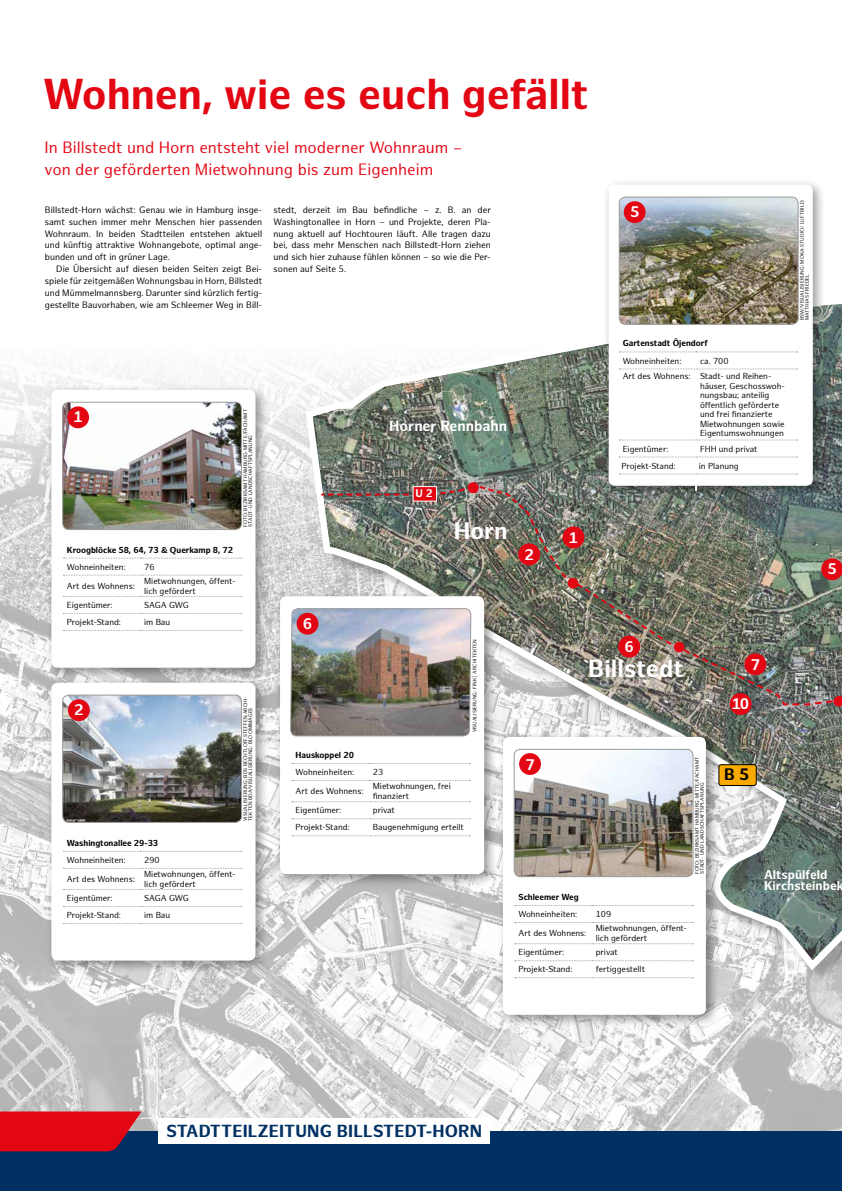
<style>
.page{position:relative;width:842px;height:1191px;background:#fff}
.page>*{position:absolute;margin:0;border:0;box-sizing:border-box;transform-origin:0 0}
.t1{font:700 42px "Hamburg Sans";color:#e30613}
.t2{font:700 24.3px "Hamburg Sans";color:#fff}
.t3{font:700 23.3px "Hamburg Sans";color:#fff}
.t4{font:700 17px "Hamburg Sans";letter-spacing:.01em;color:#003063}
.t5{font:700 16.1px "Hamburg Sans";color:#000}
.t6{font:16px/22px "Hamburg Sans";color:#e30613}
.t7{font:700 15px "Hamburg Sans";color:#fff}
.t8{font:700 14.5px "Hamburg Sans";color:#fff}
.t9{font:700 12.4px/10.3px "Hamburg Sans";color:#fff}
.t10{font:700 10.9px "Hamburg Sans";color:#fff}
.t11{font:9px/11.8px "Hamburg Sans";letter-spacing:-.005em;color:#000;text-align:justify}
.t12{font:8.5px/9.5px "Hamburg Sans";letter-spacing:-.005em;color:#000}
.t13{font:700 8.5px "Hamburg Sans";letter-spacing:-.005em;color:#000}
.t14{font:5px/5px "Hamburg Sans";letter-spacing:.01em;color:#000}
</style>
<div class="page">
<img style="left:0;top:368px;width:842px;height:763px">
<div style="left:0;top:1131px;width:842px;height:60px;background:#003063"></div>
<svg style="left:0;top:1111px;width:141px;height:40px;background:#d10f1e"></svg>
<svg style="left:302px;top:304px;width:540px;height:686px"></svg>
<div style="left:719px;top:764px;width:37px;height:21px;background:#f8aa00;border-radius:2px"></div>
<div style="left:719px;top:764px;width:37px;height:21px;border:1px solid #000;border-radius:2px"></div>
<img style="left:472px;top:483px;width:370px;height:223px">
<div style="left:468px;top:482px;width:11px;height:11px;background:#e30613;border-radius:50%"></div>
<div style="left:46px;top:384px;width:223px;height:297px;background:#000;opacity:.4"></div>
<div style="left:51px;top:390px;width:204px;height:277px;background:#fff;border-radius:6px"></div>
<img style="left:64px;top:402px;width:177px;height:126px">
<div style="left:62px;top:402px;width:180px;height:128px;border:1px solid #9b9b9a;border-radius:6px"></div>
<div style="left:67px;top:406px;width:22px;height:22px;background:#e30613;border-radius:50%"></div>
<svg style="left:63px;top:558px;width:179px;height:18px"></svg>
<hr style="left:139px;top:575px;width:2px;height:21px;background:#fff">
<svg style="left:63px;top:596px;width:179px;height:35px"></svg>
<div style="left:603px;top:179px;width:223px;height:320px;background:#000;opacity:.4"></div>
<div style="left:609px;top:185px;width:204px;height:301px;background:#fff;border-radius:6px"></div>
<img style="left:619px;top:198px;width:178px;height:125px">
<div style="left:619px;top:196px;width:180px;height:129px;border:1px solid #9b9b9a;border-radius:6px"></div>
<div style="left:624px;top:201px;width:22px;height:22px;background:#e30613;border-radius:50%"></div>
<div style="left:563px;top:526px;width:21px;height:22px;background:#e30613;border-radius:50%"></div>
<div style="left:518px;top:543px;width:22px;height:22px;background:#e30613;border-radius:50%"></div>
<div style="left:618px;top:636px;width:22px;height:21px;background:#e30613;border-radius:50%"></div>
<div style="left:744px;top:653px;width:22px;height:22px;background:#e30613;border-radius:50%"></div>
<div style="left:730px;top:693px;width:21px;height:22px;background:#e30613;border-radius:50%"></div>
<svg style="left:821px;top:558px;width:21px;height:22px"></svg>
<div style="left:158px;top:1118px;width:332px;height:26px;background:#fff"></div>
<div style="left:46px;top:677px;width:223px;height:297px;background:#000;opacity:.4"></div>
<div style="left:51px;top:682px;width:204px;height:278px;background:#fff;border-radius:6px"></div>
<img style="left:64px;top:696px;width:178px;height:125px">
<div style="left:62px;top:694px;width:180px;height:129px;border:1px solid #9b9b9a;border-radius:6px"></div>
<div style="left:68px;top:699px;width:22px;height:22px;background:#e30613;border-radius:50%"></div>
<svg style="left:63px;top:851px;width:179px;height:18px"></svg>
<hr style="left:139px;top:868px;width:2px;height:21px;background:#fff">
<svg style="left:63px;top:889px;width:179px;height:35px"></svg>
<div style="left:274px;top:590px;width:224px;height:297px;background:#000;opacity:.4"></div>
<div style="left:280px;top:596px;width:204px;height:278px;background:#fff;border-radius:6px"></div>
<img style="left:290px;top:435px;width:182px;height:474px">
<div style="left:297px;top:613px;width:21px;height:21px;background:#e30613;border-radius:50%"></div>
<svg style="left:292px;top:763px;width:178px;height:18px"></svg>
<hr style="left:368px;top:781px;width:2px;height:20px;background:#fff">
<svg style="left:292px;top:801px;width:178px;height:52px"></svg>
<svg style="left:619px;top:351px;width:179px;height:18px"></svg>
<svg style="left:619px;top:439px;width:179px;height:52px"></svg>
<div style="left:497px;top:731px;width:222px;height:297px;background:#000;opacity:.4"></div>
<div style="left:503px;top:737px;width:203px;height:277px;background:#fff;border-radius:6px"></div>
<img style="left:514px;top:749px;width:178px;height:127px">
<div style="left:514px;top:749px;width:179px;height:128px;border:1px solid #9b9b9a;border-radius:6px"></div>
<svg style="left:515px;top:905px;width:178px;height:18px"></svg>
<svg style="left:515px;top:943px;width:178px;height:36px"></svg>
<div style="left:519px;top:753px;width:22px;height:22px;background:#e30613;border-radius:50%"></div>
<h1 class="t1" style="left:43px;top:70px;width:547px">Wohnen, wie es euch gefällt</h1>
<h3 class="t6" style="left:45px;top:137px;width:420px">In Billstedt und Horn entsteht viel moderner Wohnraum – von der geförderten Mietwohnung bis zum Eigenheim</h3>
<p class="t11" style="left:45px;top:204px;width:219px">Billstedt-Horn wächst: Genau wie in Hamburg insge&shy;samt suchen immer mehr Menschen hier passenden Wohnraum. In beiden Stadtteilen entstehen aktuell und künftig attraktive Wohnangebote, optimal ange&shy;bunden und oft in grüner Lage.</p>
<p class="t11" style="left:45px;top:263px;width:219px;text-indent:11px">Die Übersicht auf diesen beiden Seiten zeigt Bei&shy;spiele für zeitgemäßen Wohnungsbau in Horn, Billstedt und Mümmelmannsberg. Darunter sind kürzlich fertig&shy;gestellte Bauvorhaben, wie am Schleemer Weg in Bill-</p>
<p class="t11" style="left:274px;top:204px;width:219px">stedt, derzeit im Bau befindliche – z. B. an der Washingtonallee in Horn – und Projekte, deren Pla&shy;nung aktuell auf Hochtouren läuft. Alle tragen dazu bei, dass mehr Menschen nach Billstedt-Horn ziehen und sich hier zuhause fühlen können – so wie die Per&shy;sonen auf Seite 5.</p>
<h3 class="t7" style="left:73px;top:408px;width:11px">1</h3>
<p class="t13" style="left:67px;top:544px;width:168px">Kroogblöcke 58, 64, 73 &amp; Querkamp 8, 72</p>
<p class="t12" style="left:67px;top:562px;width:60px">Wohneinheiten:</p>
<p class="t12" style="left:144px;top:562px;width:12px">76</p>
<p class="t12" style="left:67px;top:581px;width:69px">Art des Wohnens:</p>
<p class="t12" style="left:144px;top:576px;width:93px">Mietwohnungen, öffent&shy;lich gefördert</p>
<p class="t12" style="left:67px;top:600px;width:47px">Eigentümer:</p>
<p class="t12" style="left:144px;top:600px;width:46px">SAGA GWG</p>
<p class="t12" style="left:67px;top:617px;width:56px">Projekt-Stand:</p>
<p class="t12" style="left:144px;top:617px;width:27px">im Bau</p>
<p class="t14" style="left:243px;top:526px;width:119px;rotate:-90deg">FOTO: BEZIRKSAMT HAMBURG-MITTE/FACHAMT<br>STADT- UND LANDSCHAFTSPLANUNG</p>
<h3 class="t7" style="left:74px;top:700px;width:11px">2</h3>
<p class="t13" style="left:67px;top:838px;width:93px">Washingtonallee 29-33</p>
<p class="t12" style="left:67px;top:855px;width:60px">Wohneinheiten:</p>
<p class="t12" style="left:144px;top:855px;width:17px">290</p>
<p class="t12" style="left:67px;top:874px;width:69px">Art des Wohnens:</p>
<p class="t12" style="left:144px;top:869px;width:93px">Mietwohnungen, öffent&shy;lich gefördert</p>
<p class="t12" style="left:67px;top:893px;width:47px">Eigentümer:</p>
<p class="t12" style="left:144px;top:893px;width:46px">SAGA GWG</p>
<p class="t12" style="left:67px;top:910px;width:56px">Projekt-Stand:</p>
<p class="t12" style="left:144px;top:910px;width:27px">im Bau</p>
<p class="t14" style="left:243px;top:821px;width:125px;rotate:-90deg">VISUALISIERUNG: BDS BECHTLOFF.STEFFEN.ARCHI-<br>TEKTEN BDA/VISUALISIERUNG: BLOOMIMAGES</p>
<h3 class="t8" style="left:389px;top:417px;width:119px">Horner Rennbahn</h3>
<h3 class="t7" style="left:303px;top:615px;width:11px">6</h3>
<p class="t10" style="left:416px;top:487px;width:19px">U 2</p>
<h3 class="t3" style="left:454px;top:518px;width:55px">Horn</h3>
<p class="t14" style="left:472px;top:732px;width:95px;rotate:-90deg">VISUALISIERUNG: FINK | ARCHITEKTEN</p>
<p class="t13" style="left:296px;top:750px;width:60px">Hauskoppel 20</p>
<p class="t12" style="left:296px;top:767px;width:60px">Wohneinheiten:</p>
<p class="t12" style="left:373px;top:767px;width:12px">23</p>
<p class="t12" style="left:296px;top:787px;width:69px">Art des Wohnens:</p>
<p class="t12" style="left:373px;top:782px;width:79px">Mietwohnungen, frei finanziert</p>
<p class="t12" style="left:296px;top:806px;width:47px">Eigentümer:</p>
<p class="t12" style="left:373px;top:806px;width:24px">privat</p>
<p class="t12" style="left:296px;top:823px;width:56px">Projekt-Stand:</p>
<p class="t12" style="left:373px;top:823px;width:93px">Baugenehmigung erteilt</p>
<h3 class="t7" style="left:524px;top:545px;width:11px">2</h3>
<h3 class="t7" style="left:525px;top:756px;width:11px">7</h3>
<h3 class="t7" style="left:569px;top:528px;width:11px">1</h3>
<h3 class="t7" style="left:630px;top:203px;width:11px">5</h3>
<p class="t13" style="left:623px;top:338px;width:87px">Gartenstadt Öjendorf</p>
<p class="t12" style="left:623px;top:356px;width:60px">Wohneinheiten:</p>
<p class="t12" style="left:623px;top:353px;width:150px;line-height:15.5px;text-indent:77px">ca. 700<br>Art des Wohnens: Stadt- und Reihen-</p>
<p class="t12" style="left:700px;top:381px;width:86px">häuser, Geschosswoh&shy;nungsbau; anteilig öffentlich geförderte und frei finanzierte<br>Mietwohnungen sowie<br>Eigentumswohnungen</p>
<p class="t12" style="left:623px;top:444px;width:47px">Eigentümer:</p>
<p class="t12" style="left:700px;top:444px;width:59px">FHH und privat</p>
<p class="t12" style="left:621px;top:461px;width:56px">Projekt-Stand:</p>
<p class="t12" style="left:699px;top:461px;width:41px">in Planung</p>
<p class="t14" style="left:800px;top:320px;width:122px;rotate:-90deg">BSW/VISUALISIERUNG: MOKA-STUDIO/ LUFTBILD:<br>MATTHIAS FRIEDEL</p>
<h3 class="t7" style="left:827px;top:560px;width:11px">5</h3>
<h3 class="t7" style="left:624px;top:638px;width:11px">6</h3>
<h2 class="t2" style="left:588px;top:654px;width:97px">Billstedt</h2>
<p class="t14" style="left:695px;top:874px;width:119px;rotate:-90deg">FOTO: BEZIRKSAMT HAMBURG-MITTE/FACHAMT<br>STADT- UND LANDSCHAFTSPLANUNG</p>
<h3 class="t7" style="left:751px;top:656px;width:11px">7</h3>
<h3 class="t7" style="left:732px;top:695px;width:19px">10</h3>
<h3 class="t5" style="left:724px;top:765px;width:27px">B 5</h3>
<h3 class="t9" style="left:764px;top:870px;width:81px">Altspülfeld<br>Kirchsteinbek</h3>
<p class="t13" style="left:518px;top:892px;width:62px">Schleemer Weg</p>
<p class="t12" style="left:518px;top:909px;width:60px">Wohneinheiten:</p>
<p class="t12" style="left:596px;top:909px;width:17px">109</p>
<p class="t12" style="left:518px;top:928px;width:69px">Art des Wohnens:</p>
<p class="t12" style="left:596px;top:924px;width:93px">Mietwohnungen, öffent&shy;lich gefördert</p>
<p class="t12" style="left:518px;top:948px;width:47px">Eigentümer:</p>
<p class="t12" style="left:596px;top:948px;width:24px">privat</p>
<p class="t12" style="left:518px;top:965px;width:56px">Projekt-Stand:</p>
<p class="t12" style="left:596px;top:965px;width:51px">fertiggestellt</p>
<h3 class="t4" style="left:167px;top:1121px;width:317px">STADTTEILZEITUNG BILLSTEDT-HORN</h3>
</div>
